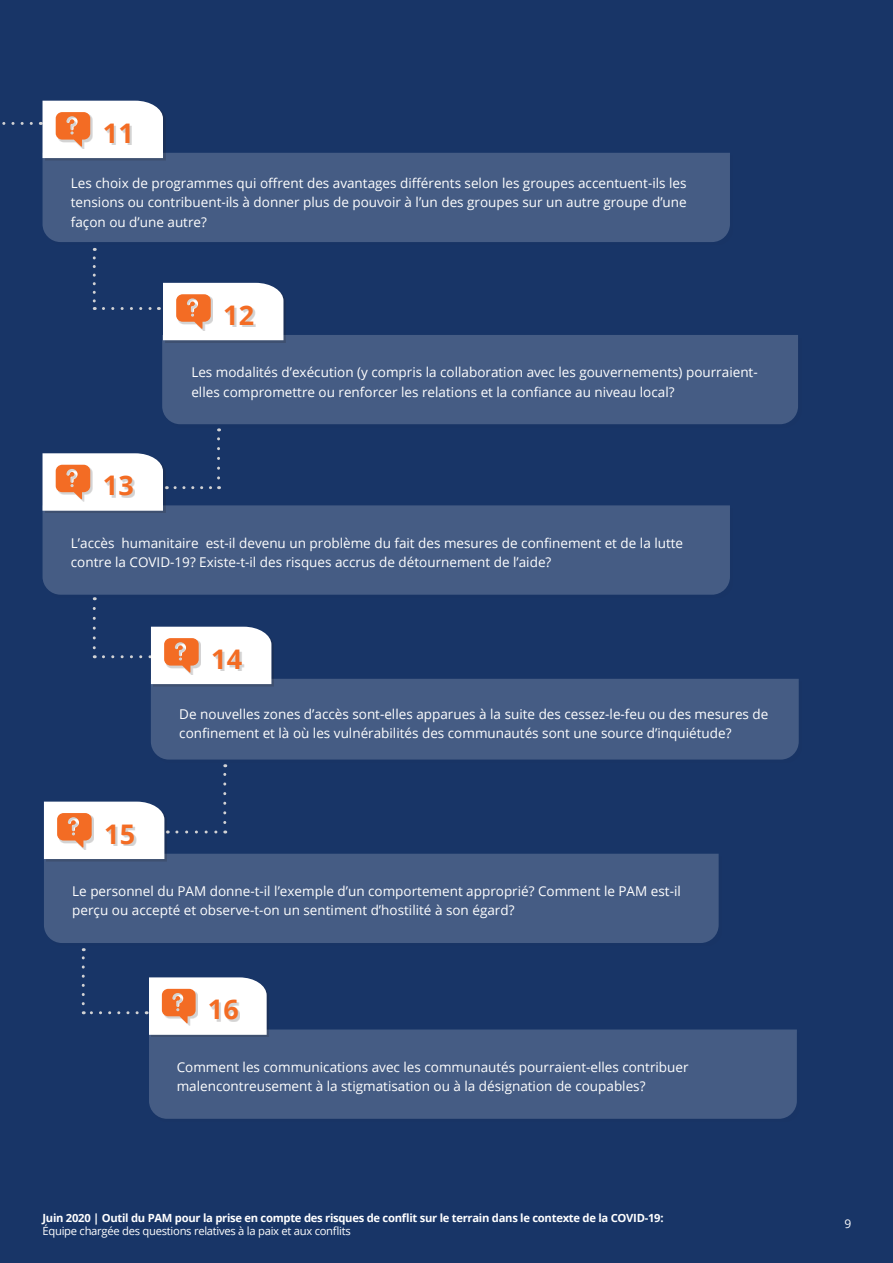
<style>
.page{position:relative;width:893px;height:1263px;background:#183567}
.page>*{position:absolute;margin:0;border:0;box-sizing:border-box;transform-origin:0 0}
.t1{font:700 27px "Open Sans";letter-spacing:.01em;color:#f36c24}
.t2{font:13.5px/19.5px "Open Sans";color:#fff}
.t3{font:12px "Open Sans";color:#fff}
.t4{font:700 11.25px "Open Sans";letter-spacing:-.025em;color:#fff}
.t5{font:11.25px "Open Sans";letter-spacing:-.025em;color:#fff}
</style>
<div class="page">
<svg style="left:2px;top:122px;width:29px;height:3px"></svg>
<svg style="left:93px;top:258px;width:3px;height:52px"></svg>
<svg style="left:93px;top:608px;width:3px;height:50px"></svg>
<svg style="left:175px;top:486px;width:45px;height:3px"></svg>
<svg style="left:217px;top:428px;width:3px;height:50px"></svg>
<svg style="left:177px;top:830px;width:49px;height:3px"></svg>
<svg style="left:223px;top:764px;width:3px;height:58px"></svg>
<div style="left:43px;top:505px;width:687px;height:90px;background:#455c84"></div>
<div style="left:43px;top:153px;width:687px;height:89px;background:#455c84"></div>
<div style="left:162px;top:335px;width:636px;height:89px;background:#455c84"></div>
<div style="left:45px;top:455px;width:120px;height:58px;background:#3e5070"></div>
<div style="left:165px;top:285px;width:121px;height:58px;background:#231f20;opacity:.2"></div>
<div style="left:45px;top:103px;width:120px;height:57px;background:#231f20;opacity:.2"></div>
<svg style="left:40px;top:101px;width:123px;height:57px"></svg>
<svg style="left:103px;top:283px;width:180px;height:57px"></svg>
<svg style="left:43px;top:453px;width:124px;height:58px"></svg>
<div style="left:154px;top:682px;width:648px;height:81px;background:#231f20;opacity:.15"></div>
<div style="left:151px;top:679px;width:648px;height:80px;background:#455c84"></div>
<div style="left:153px;top:629px;width:121px;height:57px;background:#231f20;opacity:.2"></div>
<svg style="left:103px;top:627px;width:168px;height:57px"></svg>
<svg style="left:83px;top:1011px;width:54px;height:3px"></svg>
<svg style="left:82px;top:948px;width:3px;height:56px"></svg>
<div style="left:149px;top:1029px;width:648px;height:90px;background:#455c84"></div>
<div style="left:151px;top:979px;width:118px;height:58px;background:#231f20;opacity:.2"></div>
<svg style="left:146px;top:977px;width:121px;height:58px"></svg>
<div style="left:44px;top:854px;width:675px;height:89px;background:#455c84"></div>
<div style="left:46px;top:804px;width:121px;height:57px;background:#445675"></div>
<svg style="left:44px;top:802px;width:124px;height:57px"></svg>
<h1 class="t1" style="left:103px;top:114px;width:33px">11</h1>
<p class="t2" style="left:71px;top:173px;width:617px;text-align:justify">Les choix de programmes qui offrent des avantages différents selon les groupes accentuent-ils les tensions ou contribuent-ils à donner plus de pouvoir à l’un des groupes sur un autre groupe d’une façon ou d’une autre?</p>
<h1 class="t1" style="left:223px;top:296px;width:33px">12</h1>
<h1 class="t1" style="left:103px;top:466px;width:33px">13</h1>
<p class="t2" style="left:191px;top:362px;width:568px">Les modalités d’exécution (y compris la collaboration avec les gouvernements) pourraient&shy;elles compromettre ou renforcer les relations et la confiance au niveau local?</p>
<p class="t2" style="left:71px;top:533px;width:614px">L’accès humanitaire est-il devenu un problème du fait des mesures de confinement et de la lutte contre la COVID-19? Existe-t-il des risques accrus de détournement de l’aide?</p>
<h1 class="t1" style="left:211px;top:640px;width:33px">14</h1>
<h1 class="t1" style="left:104px;top:815px;width:33px">15</h1>
<p class="t2" style="left:179px;top:704px;width:591px">De nouvelles zones d’accès sont-elles apparues à la suite des cessez-le-feu ou des mesures de confinement et là où les vulnérabilités des communautés sont une source d’inquiétude?</p>
<p class="t2" style="left:72px;top:881px;width:610px">Le personnel du PAM donne-t-il l’exemple d’un comportement approprié? Comment le PAM est-il perçu ou accepté et observe-t-on un sentiment d’hostilité à son égard?</p>
<h1 class="t1" style="left:208px;top:990px;width:33px">16</h1>
<p class="t2" style="left:177px;top:1057px;width:513px">Comment les communications avec les communautés pourraient-elles contribuer malencontreusement à la stigmatisation ou à la désignation de coupables?</p>
<p class="t4" style="left:43px;top:1209px;width:623px">Juin 2020 | Outil du PAM pour la prise en compte des risques de conflit sur le terrain dans le contexte de la COVID-19:</p>
<p class="t5" style="left:43px;top:1223px;width:310px">Équipe chargée des questions relatives à la paix et aux conflits</p>
<p class="t3" style="left:844px;top:1215px;width:8px">9</p>
</div>
